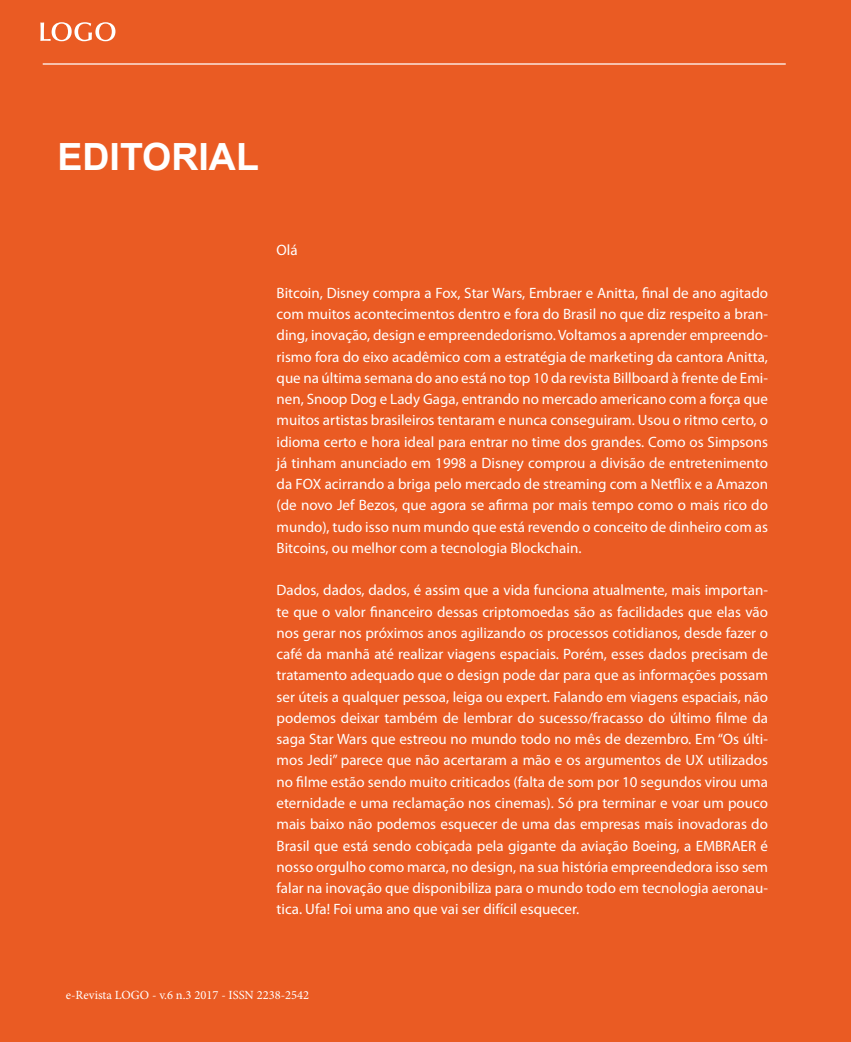
<style>
.page{position:relative;width:851px;height:1042px;background:#fff}
.page>*{position:absolute;margin:0;border:0;box-sizing:border-box;transform-origin:0 0}
.t1{font:700 37.5px "Arial";color:#fff}
.t2{font:15px/21.2px "Myriad Pro";color:#fff;text-align:justify}
.t3{font:12.5px "Minion Pro";color:#fff}
</style>
<div class="page">
<div style="left:0;top:0;width:850px;height:1042px;background:#ea5b23"></div>
<svg style="left:40px;top:22px;width:75px;height:19px"></svg>
<hr style="left:43px;top:63px;width:742px;height:2px;background:#fff">
<h1 class="t1" style="left:57px;top:132px;width:203px">EDITORIAL</h1>
<p class="t2" style="left:276px;top:239px;width:23px">Olá</p>
<p class="t2" style="left:276px;top:282px;width:493px">Bitcoin, Disney compra a Fox, Star Wars, Embraer e Anitta, final de ano agitado com muitos acontecimentos dentro e fora do Brasil no que diz respeito a bran&shy;ding, inovação, design e empreendedorismo. Voltamos a aprender empreendo&shy;rismo fora do eixo acadêmico com a estratégia de marketing da cantora Anitta, que na última semana do ano está no top 10 da revista Billboard à frente de Emi&shy;nen, Snoop Dog e Lady Gaga, entrando no mercado americano com a força que muitos artistas brasileiros tentaram e nunca conseguiram. Usou o ritmo certo, o idioma certo e hora ideal para entrar no time dos grandes. Como os Simpsons já tinham anunciado em 1998 a Disney comprou a divisão de entretenimento da FOX acirrando a briga pelo mercado de streaming com a Netflix e a Amazon (de novo Jef Bezos, que agora se afirma por mais tempo como o mais rico do mundo), tudo isso num mundo que está revendo o conceito de dinheiro com as Bitcoins, ou melhor com a tecnologia Blockchain.</p>
<p class="t2" style="left:276px;top:579px;width:493px">Dados, dados, dados, é assim que a vida funciona atualmente, mais importan&shy;te que o valor financeiro dessas criptomoedas são as facilidades que elas vão nos gerar nos próximos anos agilizando os processos cotidianos, desde fazer o café da manhã até realizar viagens espaciais. Porém, esses dados precisam de tratamento adequado que o design pode dar para que as informações possam ser úteis a qualquer pessoa, leiga ou expert. Falando em viagens espaciais, não podemos deixar também de lembrar do sucesso/fracasso do último filme da saga Star Wars que estreou no mundo todo no mês de dezembro. Em “Os últi&shy;mos Jedi” parece que não acertaram a mão e os argumentos de UX utilizados no filme estão sendo muito criticados (falta de som por 10 segundos virou uma eternidade e uma reclamação nos cinemas). Só pra terminar e voar um pouco mais baixo não podemos esquecer de uma das empresas mais inovadoras do Brasil que está sendo cobiçada pela gigante da aviação Boeing, a EMBRAER é nosso orgulho como marca, no design, na sua história empreendedora isso sem falar na inovação que disponibiliza para o mundo todo em tecnologia aeronau&shy;tica. Ufa! Foi uma ano que vai ser difícil esquecer.</p>
<p class="t3" style="left:66px;top:987px;width:245px">e-Revista LOGO - v.6 n.3 2017 - ISSN 2238-2542</p>
</div>
